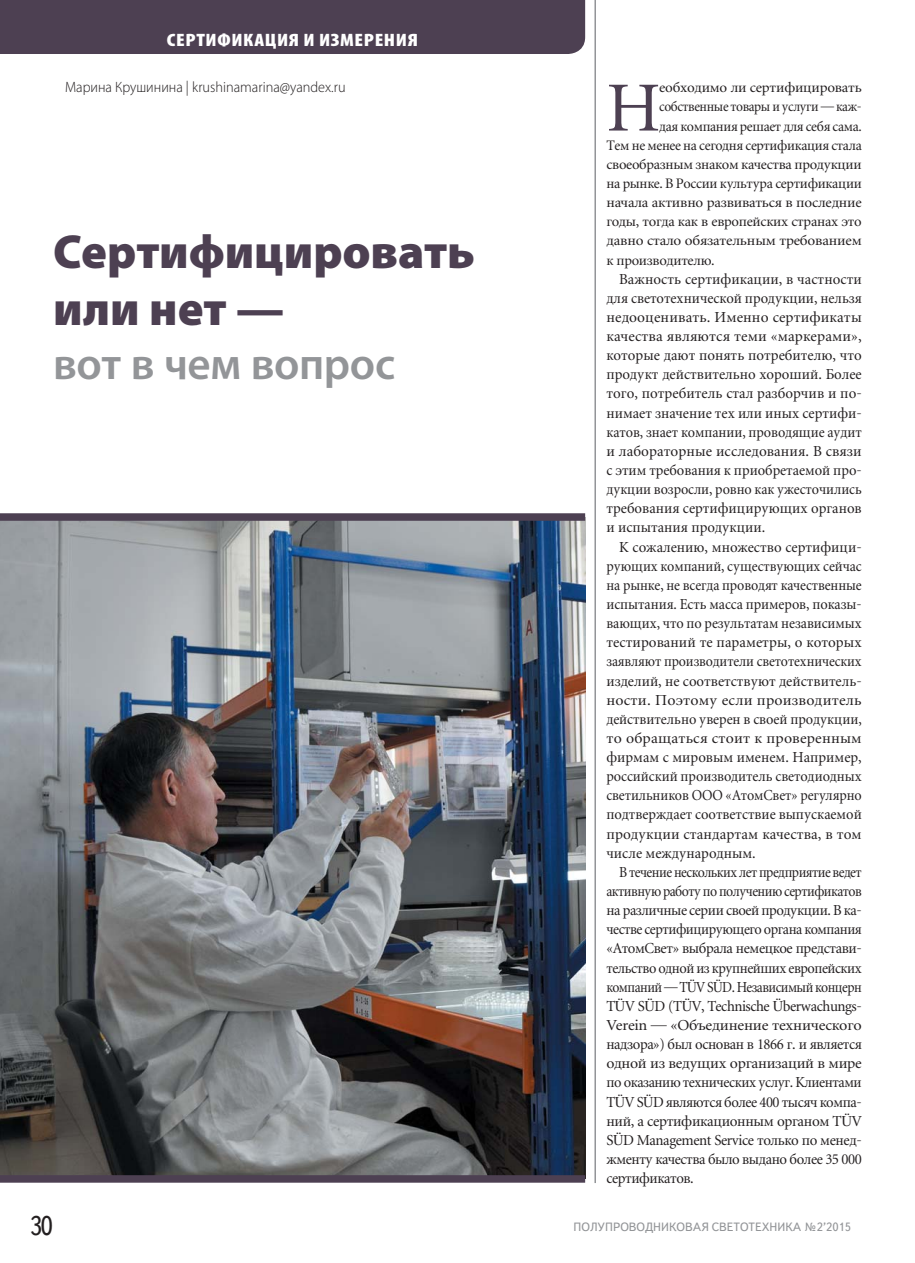
<style>
.page{position:relative;width:915px;height:1263px;background:#fff}
.page>*{position:absolute;margin:0;border:0;box-sizing:border-box;transform-origin:0 0}
.t1{font:69.15px "Miniature";color:#4d4052}
.t2{font:900 48px/57.6px "Myriad Pro";color:#4d4052}
.t3{font:600 45px "Myriad Pro";letter-spacing:-.01em;color:#939598}
.t4{font:27px "Text Book C";color:#231f20;scale:.9 1}
.t5{font:900 condensed 18px "Myriad Pro";letter-spacing:.03em;color:#fff;scale:1.17 1}
.t6{font:15px/19.2px "Miniature";color:#231f20;text-align:justify;scale:.9 1}
.t7{font:15px/19.2px "Miniature";color:#231f20;text-align:justify;scale:.96 1}
.t8{font:15px/19.2px "Miniature";color:#231f20;text-align:justify}
.t9{font:300 15px "Myriad Pro";color:#231f20;scale:.95 1}
.t10{font:14.25px "Miniature";letter-spacing:-.02em;color:#231f20}
.t11{font:14.25px "Miniature";letter-spacing:-.02em;color:#231f20;scale:.96 1}
.t12{font:14.25px "Miniature";letter-spacing:-.02em;color:#231f20;scale:1.04 1}
.t13{font:14.25px "Miniature";letter-spacing:-.02em;color:#231f20;scale:.92 1}
.t14{font:12px "Text Book C";color:#939598}
.s1{font-family:"Times New Roman"}
</style>
<div class="page">
<div style="left:0;top:0;width:585px;height:54px;background:#4d4052"></div>
<hr style="left:594px;top:0;width:1px;height:1183px;background:#939598">
<img style="left:0;top:513px;width:586px;height:670px">
<p class="t5" style="left:167px;top:29px;width:216px">СЕРТИФИКАЦИЯ И ИЗМЕРЕНИЯ</p>
<p class="t9" style="left:65px;top:78px;width:296px">Марина Крушинина | krushinamarina@yandex.ru</p>
<h2 class="t2" style="left:53px;top:222px;width:423px">Сертифицировать или нет —</h2>
<h3 class="t3" style="left:53px;top:337px;width:343px">вот в чем вопрос</h3>
<h1 class="t1" style="left:606px;top:66px;width:56px">Н</h1>
<p class="t10" style="left:659px;top:79px;width:204px">еобходимо ли сертифицировать</p>
<p class="t13" style="left:659px;top:98px;width:221px">собственные товары и услуги — каж-</p>
<p class="t11" style="left:659px;top:117px;width:212px">дая компания решает для себя сама.</p>
<p class="t11" style="left:606px;top:136px;width:267px">Тем не менее на сегодня сертификация стала</p>
<p class="t10" style="left:606px;top:156px;width:257px">своеобразным знаком качества продукции</p>
<p class="t10" style="left:606px;top:175px;width:257px">на рынке. В России культура сертификации</p>
<p class="t10" style="left:606px;top:194px;width:257px">начала активно развиваться в последние</p>
<p class="t10" style="left:606px;top:213px;width:257px">годы, тогда как в европейских странах это</p>
<p class="t12" style="left:606px;top:232px;width:247px">давно стало обязательным требованием</p>
<p class="t10" style="left:606px;top:251px;width:110px">к производителю.</p>
<p class="t8" style="left:606px;top:269px;width:257px;text-indent:13px">Важность сертификации, в частности для светотехнической продукции, нельзя недооценивать. Именно сертификаты качества являются теми «маркерами», которые дают понять потребителю, что продукт действительно хороший. Более того, потребитель стал разборчив и по&shy;нимает значение тех или иных сертифи&shy;катов, знает компании, проводящие аудит и лабораторные исследования. В связи с этим требования к приобретаемой про&shy;дукции возросли, ровно как ужесточились требования сертифицирующих органов и испытания продукции.</p>
<p class="t7" style="left:606px;top:537px;width:267px;text-indent:13px">К сожалению, множество сертифици&shy;рующих компаний, существующих сейчас на рынке, не всегда проводят качественные испытания. Есть масса примеров, показы&shy;вающих, что по результатам независимых тестирований те параметры, о которых заявляют производители светотехнических изделий, не соответствуют действитель&shy;ности. Поэтому если производитель действительно уверен в своей продукции, то обращаться стоит к проверенным фирмам с мировым именем. Например, российский производитель светодиодных светильников ООО «АтомСвет» регулярно подтверждает соответствие выпускаемой продукции стандартам качества, в том числе международным.</p>
<p class="t6" style="left:606px;top:862px;width:285px;text-indent:13px">В течение нескольких лет предприятие ведет активную работу по получению сертификатов на различные серии своей продукции. В ка&shy;честве сертифицирующего органа компания «АтомСвет» выбрала немецкое представи&shy;тельство одной из крупнейших европейских компаний — T<span class="s1">Ü</span>V S<span class="s1">Ü</span>D. Независимый концерн T<span class="s1">Ü</span>V S<span class="s1">Ü</span>D (T<span class="s1">Ü</span>V, Technische <span class="s1">Ü</span>berwachungs-Verein — «Объединение технического надзора») был основан в 1866 г. и является одной из ведущих организаций в мире по оказанию технических услуг. Клиентами T<span class="s1">Ü</span>V S<span class="s1">Ü</span>D являются более 400 тысяч компа&shy;ний, а сертификационным органом T<span class="s1">Ü</span>V S<span class="s1">Ü</span>D Management Service только по менед&shy;жменту качества было выдано более 35 000 сертификатов.</p>
<h3 class="t4" style="left:30px;top:1211px;width:27px">30</h3>
<p class="t14" style="left:573px;top:1220px;width:279px">ПОЛУПРОВОДНИКОВАЯ СВЕТОТЕХНИКА №2’2015</p>
</div>
